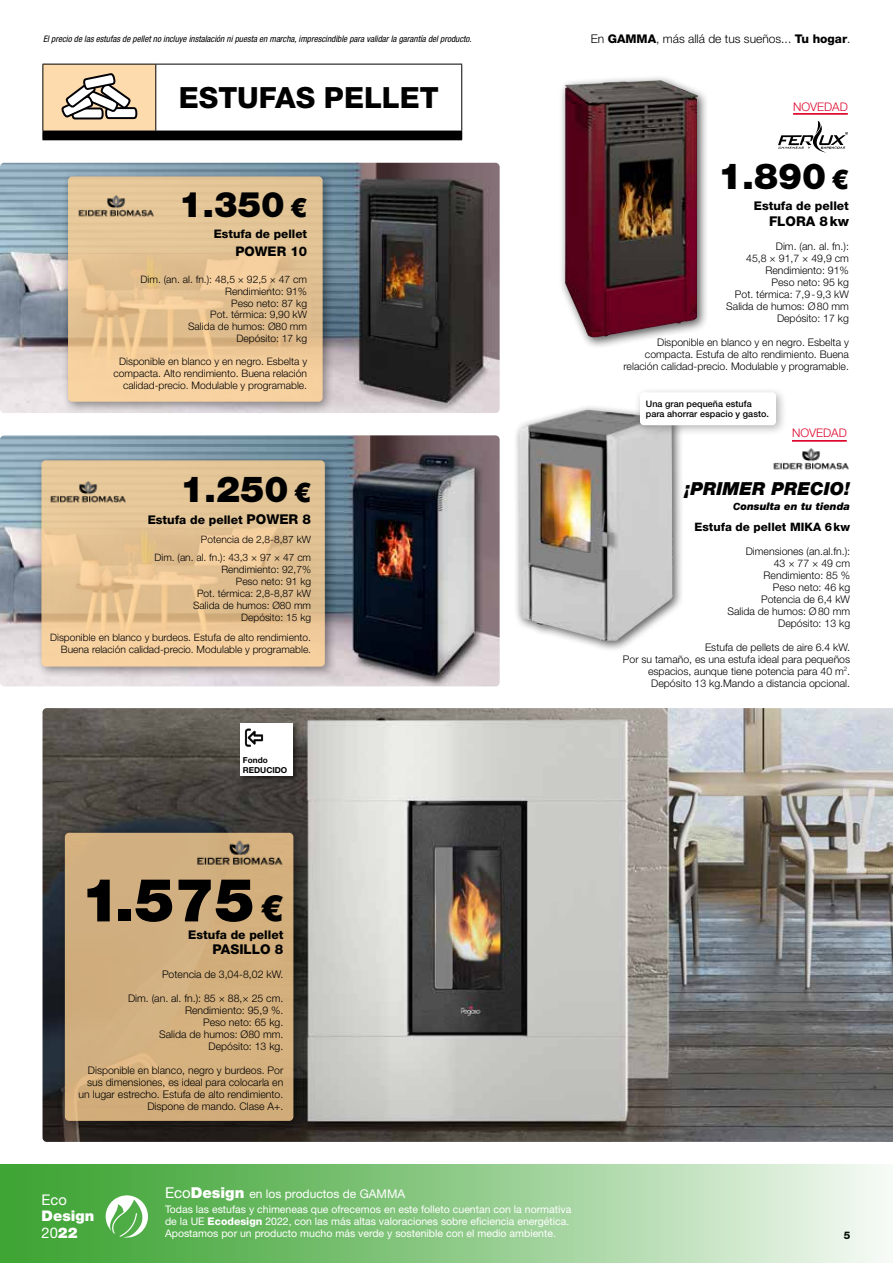
<style>
.page{position:relative;width:893px;height:1263px;background:#fff}
.page>*{position:absolute;margin:0;border:0;box-sizing:border-box;transform-origin:0 0}
.t1{font:900 60px "Helvetica Neue LT Std";color:#000}
.t2{font:900 36px "Helvetica Neue LT Std";color:#000}
.t3{font:900 35.25px "Helvetica Neue LT Std";color:#000}
.t4{font:800 29.25px "Helvetica Neue LT Std";color:#000}
.t5{font:italic 900 18px "Helvetica Neue LT Std";color:#000}
.t6{font:900 14.7px/16.4px "Helvetica Neue LT Std";color:#fff}
.t7{font:14.7px "Helvetica Neue LT Std";color:#fff}
.t8{font:800 13.5px "Helvetica Neue LT Std";color:#000}
.t9{font:800 13.2px "Helvetica Neue LT Std";color:#000}
.t10{font:800 12px "Helvetica Neue LT Std";color:#000}
.t11{font:300 12px "Helvetica Neue LT Std";color:#000}
.t12{font:12px "Helvetica Neue LT Std";color:#fff}
.t13{font:300 11.85px "Helvetica Neue LT Std";color:#dd052b}
.t14{font:800 11.7px "Helvetica Neue LT Std";color:#000}
.t15{font:800 11.55px "Helvetica Neue LT Std";color:#000}
.t16{font:300 10.5px/12px "Helvetica Neue LT Std";color:#000;text-align:right}
.t17{font:10.5px/12px "Helvetica Neue LT Std";color:#fff}
.t18{font:italic 900 10.5px "Helvetica Neue LT Std";color:#000}
.t19{font:800 10.5px "Helvetica Neue LT Std";color:#000}
.t20{font:300 10.35px/11.7px "Helvetica Neue LT Std";color:#000;text-align:right}
.t21{font:300 10.2px/12px "Helvetica Neue LT Std";color:#000;text-align:right}
.t22{font:italic condensed 9px "Helvetica Neue LT Std";color:#000}
.t23{font:500 9px/10.5px "Helvetica Neue LT Std";letter-spacing:.005em;color:#000}
.t24{font:700 8.25px/9.9px "Helvetica Neue LT Std";color:#000}
.s1{font-size:26.4px}
.s2{font-size:27px}
.s3{font-size:13.5px}
.s4{font-weight:800}
.s5{font-weight:800;font-size:9.9px}
.s6{font-size:36px}
.s7{font-weight:400}
.s8{font-size:15px}
.s9{font-weight:900;font-size:15px}
</style>
<div class="page">
<div style="left:0;top:1164px;width:893px;height:99px;background:linear-gradient(to right,#329e27,#eff7ef)"></div>
<svg style="left:105px;top:1195px;width:44px;height:43px"></svg>
<img style="left:43px;top:708px;width:850px;height:434px">
<div style="left:59px;top:827px;width:247px;height:306px;background:#000;opacity:.5"></div>
<div style="left:65px;top:833px;width:228px;height:288px;background:#d1af7f;border-radius:4px"></div>
<img style="left:197px;top:840px;width:86px;height:25px">
<div style="left:239px;top:721px;width:61px;height:62px;background:#000;opacity:.5"></div>
<div style="left:240px;top:723px;width:52px;height:52px;background:#fff"></div>
<svg style="left:245px;top:729px;width:18px;height:18px"></svg>
<div style="left:513px;top:404px;width:171px;height:249px;background:#000;opacity:.65"></div>
<img style="left:519px;top:409px;width:67px;height:210px">
<div style="left:634px;top:386px;width:153px;height:51px;background:#000;opacity:.3"></div>
<div style="left:640px;top:392px;width:136px;height:33px;background:#fff;border-radius:4px"></div>
<img style="left:773px;top:448px;width:76px;height:22px">
<div style="left:559px;top:74px;width:150px;height:275px;background:#000;opacity:.65"></div>
<img style="left:564px;top:80px;width:92px;height:214px">
<img style="left:0;top:163px;width:500px;height:250px">
<img style="left:0;top:435px;width:500px;height:251px">
<div style="left:35px;top:454px;width:302px;height:225px;background:#000;opacity:.5"></div>
<svg style="left:41px;top:460px;width:284px;height:206px;background:#e6c495"></svg>
<img style="left:47px;top:479px;width:81px;height:27px">
<div style="left:62px;top:170px;width:273px;height:244px;background:#000;opacity:.5"></div>
<svg style="left:68px;top:176px;width:255px;height:226px;background:#e7c595"></svg>
<img style="left:76px;top:194px;width:81px;height:26px">
<div style="left:43px;top:64px;width:113px;height:67px;background:#fedbac"></div>
<div style="left:43px;top:131px;width:419px;height:9px;background:#000"></div>
<hr style="left:156px;top:64px;width:306px;height:1px;background:#000">
<hr style="left:461px;top:64px;width:1px;height:67px;background:#000">
<hr style="left:43px;top:64px;width:113px;height:1px;background:#000">
<hr style="left:43px;top:64px;width:1px;height:67px;background:#000">
<hr style="left:155px;top:64px;width:1px;height:67px;background:#000">
<svg style="left:59px;top:63px;width:79px;height:57px"></svg>
<svg style="left:778px;top:121px;width:70px;height:32px"></svg>
<hr style="left:793px;top:113px;width:55px;height:2px;background:#dd052b">
<hr style="left:792px;top:440px;width:55px;height:2px;background:#dd052b">
<p class="t22" style="left:43px;top:34px;width:430px">El precio de las estufas de pellet no incluye instalación ni puesta en marcha, imprescindible para validar la garantía del producto.</p>
<h3 class="t4" style="left:179px;top:80px;width:261px">ESTUFAS PELLET</h3>
<h3 class="t3" style="left:179px;top:183px;width:130px">1.350 <span class="s1">€</span></h3>
<p class="t14" style="left:214px;top:227px;width:95px">Estufa de pellet</p>
<p class="t9" style="left:236px;top:244px;width:73px">POWER 10</p>
<p class="t20" style="left:140px;top:273px;width:168px">Dim. (an. al. fn.): 48,5 × 92,5 × 47 cm<br>Rendimiento: 91%<br>Peso neto: 87 kg<br>Pot. térmica: 9,90 kW<br>Salida de humos: Ø80 mm<br>Depósito: 17 kg</p>
<p class="t20" style="left:114px;top:356px;width:195px">Disponible en blanco y en negro. Esbelta y compacta. Alto rendimiento. Buena relación calidad-precio. Modulable y programable.</p>
<h2 class="t2" style="left:180px;top:468px;width:132px">1.250 <span class="s2">€</span></h2>
<p class="t10" style="left:148px;top:512px;width:165px">Estufa de pellet <span class="s3">POWER 8</span></p>
<p class="t21" style="left:154px;top:530px;width:158px;line-height:18px">Potencia de 2,8-8,87 kW<br>Dim. (an. al. fn.): 43,3 × 97 × 47 cm</p>
<p class="t21" style="left:193px;top:563px;width:119px">Rendimiento: 92,7%<br>Peso neto: 91 kg<br>Pot. térmica: 2,8-8,87 kW<br>Salida de humos: Ø80 mm<br>Depósito: 15 kg</p>
<p class="t21" style="left:50px;top:631px;width:262px">Disponible en blanco y burdeos. Estufa de alto rendimiento.<br>Buena relación calidad-precio. Modulable y programable.</p>
<p class="t24" style="left:243px;top:755px;width:46px">Fondo<br>REDUCIDO</p>
<p class="t11" style="left:591px;top:31px;width:261px">En <span class="s4">GAMMA</span>, más allá de tus sueños... <span class="s4">Tu hogar</span>.</p>
<p class="t13" style="left:793px;top:99px;width:56px">NOVEDAD</p>
<h2 class="t2" style="left:718px;top:154px;width:132px">1.890 <span class="s2">€</span></h2>
<p class="t10" style="left:754px;top:199px;width:97px">Estufa de pellet</p>
<p class="t8" style="left:769px;top:213px;width:81px">FLORA 8kw</p>
<p class="t16" style="left:726px;top:240px;width:124px">Dim. (an. al. fn.):<br>45,8 × 91,7 × 49,9 cm<br>Rendimiento: 91%<br>Peso neto: 95 kg<br>Pot. térmica: 7,9-9,3 kW<br>Salida de humos: Ø80 mm<br>Depósito: 17 kg</p>
<p class="t16" style="left:623px;top:336px;width:227px">Disponible en blanco y en negro. Esbelta y compacta. Estufa de alto rendimiento. Buena relación calidad-precio. Modulable y programable.</p>
<p class="t23" style="left:646px;top:398px;width:125px">Una gran pequeña estufa para ahorrar espacio y gasto.</p>
<p class="t13" style="left:792px;top:426px;width:56px">NOVEDAD</p>
<h3 class="t5" style="left:684px;top:478px;width:167px">¡PRIMER PRECIO!</h3>
<p class="t18" style="left:733px;top:500px;width:119px"><span class="s5">C</span>onsulta en tu tienda</p>
<p class="t15" style="left:694px;top:520px;width:157px">Estufa de pellet MIKA 6kw</p>
<p class="t16" style="left:727px;top:545px;width:124px">Dimensiones (an.al.fn.):<br>43 × 77 × 49 cm<br>Rendimiento: 85 %<br>Peso neto: 46 kg<br>Potencia de 6,4 kW<br>Salida de humos: Ø80 mm<br>Depósito: 13 kg</p>
<p class="t16" style="left:623px;top:641px;width:229px">Estufa de pellets de aire 6.4 kW.<br>Por su tamaño, es una estufa ideal para pequeños espacios, aunque tiene potencia para 40 m<sup>2</sup>.<br>Depósito 13 kg.Mando a distancia opcional.</p>
<h1 class="t1" style="left:80px;top:864px;width:204px">1.575<span class="s6">€</span></h1>
<p class="t10" style="left:188px;top:928px;width:97px">Estufa de pellet</p>
<p class="t8" style="left:213px;top:941px;width:72px">PASILLO 8</p>
<p class="t16" style="left:162px;top:968px;width:123px">Potencia de 3,04-8,02 kW.</p>
<p class="t16" style="left:128px;top:992px;width:157px">Dim. (an. al. fn.): 85 × 88,× 25 cm.<br>Rendimiento: 95,9 %.<br>Peso neto: 65 kg.<br>Salida de humos: Ø80 mm.<br>Depósito: 13 kg.</p>
<p class="t16" style="left:79px;top:1064px;width:206px">Disponible en blanco, negro y burdeos. Por sus dimensiones, es ideal para colocarla en un lugar estrecho. Estufa de alto rendimiento.<br>Dispone de mando. Clase A+.</p>
<h3 class="t7" style="left:42px;top:1191px;width:27px">Eco</h3>
<h3 class="t6" style="left:42px;top:1208px;width:54px">Design<br><span class="s7">20</span>22</h3>
<p class="t12" style="left:165px;top:1186px;width:242px"><span class="s8">Eco</span><span class="s9">Design</span> en los productos de GAMMA</p>
<p class="t17" style="left:165px;top:1203px;width:408px">Todas las estufas y chimeneas que ofrecemos en este folleto cuentan con la normativa de la UE <span class="s4">Ecodesign</span> 2022, con las más altas valoraciones sobre eficiencia energética.<br>Apostamos por un producto mucho más verde y sostenible con el medio ambiente.</p>
<p class="t19" style="left:844px;top:1229px;width:8px">5</p>
</div>
